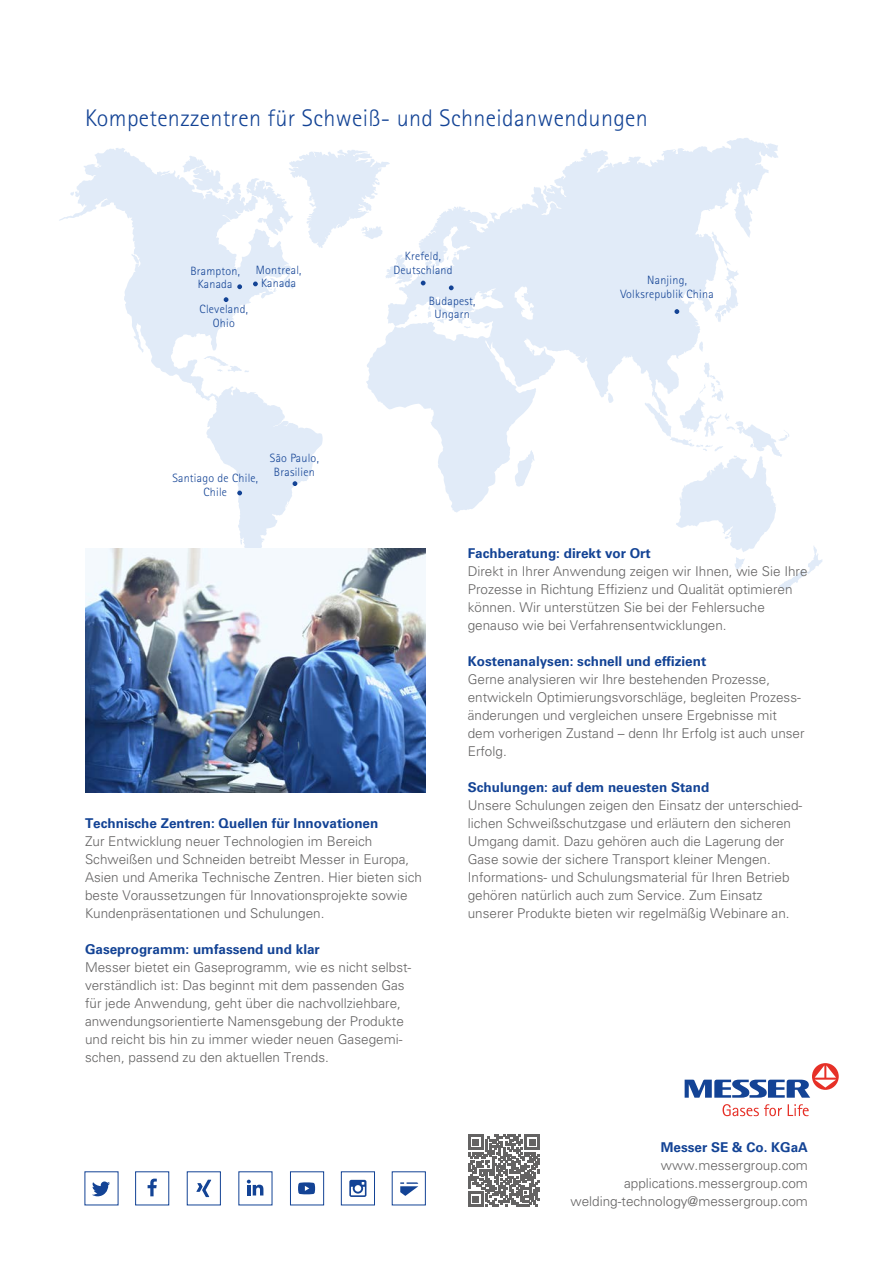
<style>
.page{position:relative;width:893px;height:1263px;background:#fff}
.page>*{position:absolute;margin:0;border:0;box-sizing:border-box;transform-origin:0 0}
.t1{font:300 24px "AT Rotis Sans Serif";letter-spacing:.015em;color:#134395}
.t2{font:300 13.5px/18px "Univers CE";color:#646363}
.t3{font:700 13.5px "Univers CE";color:#134395}
.t4{font:300 12px/13.5px "AT Rotis Sans Serif";letter-spacing:.02em;color:#134395;text-align:center}
</style>
<div class="page">
<svg style="left:366px;top:138px;width:412px;height:375px;fill:#e1ebf8"></svg>
<svg style="left:59px;top:148px;width:264px;height:401px"></svg>
<svg style="left:240px;top:539px;width:6px;height:10px"></svg>
<svg style="left:70px;top:191px;width:4px;height:5px"></svg>
<svg style="left:711px;top:231px;width:28px;height:91px"></svg>
<svg style="left:447px;top:252px;width:9px;height:8px"></svg>
<svg style="left:425px;top:256px;width:13px;height:13px"></svg>
<svg style="left:464px;top:326px;width:7px;height:3px"></svg>
<svg style="left:485px;top:325px;width:5px;height:3px"></svg>
<svg style="left:515px;top:450px;width:20px;height:37px"></svg>
<svg style="left:608px;top:393px;width:5px;height:10px"></svg>
<svg style="left:699px;top:341px;width:4px;height:11px"></svg>
<svg style="left:645px;top:362px;width:177px;height:228px"></svg>
<svg style="left:203px;top:356px;width:46px;height:16px"></svg>
<svg style="left:385px;top:255px;width:27px;height:29px"></svg>
<svg style="left:246px;top:149px;width:144px;height:99px"></svg>
<svg style="left:427px;top:306px;width:4px;height:12px"></svg>
<svg style="left:437px;top:319px;width:7px;height:5px"></svg>
<svg style="left:148px;top:1178px;width:9px;height:18px"></svg>
<svg style="left:421px;top:281px;width:5px;height:4px"></svg>
<svg style="left:449px;top:285px;width:5px;height:5px"></svg>
<svg style="left:237px;top:491px;width:5px;height:4px"></svg>
<svg style="left:293px;top:481px;width:4px;height:5px"></svg>
<svg style="left:400px;top:1182px;width:18px;height:14px"></svg>
<svg style="left:196px;top:1179px;width:15px;height:18px"></svg>
<div style="left:341px;top:1171px;width:34px;height:34px;background:#fff;border:1px solid #134395"></div>
<svg style="left:349px;top:1180px;width:17px;height:17px"></svg>
<svg style="left:247px;top:1180px;width:16px;height:15px"></svg>
<div style="left:290px;top:1171px;width:34px;height:34px;background:#fff;border:1px solid #134395"></div>
<svg style="left:298px;top:1182px;width:17px;height:12px"></svg>
<svg style="left:92px;top:1181px;width:18px;height:15px"></svg>
<svg style="left:237px;top:284px;width:5px;height:5px"></svg>
<svg style="left:674px;top:309px;width:5px;height:5px"></svg>
<svg style="left:224px;top:297px;width:4px;height:5px"></svg>
<svg style="left:253px;top:281px;width:5px;height:5px"></svg>
<svg style="left:723px;top:1104px;width:86px;height:12px"></svg>
<svg style="left:812px;top:1063px;width:27px;height:27px"></svg>
<svg style="left:685px;top:1065px;width:151px;height:33px"></svg>
<svg style="left:468px;top:1134px;width:72px;height:73px"></svg>
<img style="left:85px;top:549px;width:340px;height:244px">
<h1 class="t1" style="left:85px;top:104px;width:564px">Kompetenzzentren für Schweiß- und Schneidanwendungen</h1>
<p class="t4" style="left:190px;top:264px;width:51px">Brampton,<br>Kanada</p>
<p class="t4" style="left:256px;top:263px;width:47px">Montreal,<br>Kanada</p>
<p class="t4" style="left:200px;top:302px;width:50px">Cleveland,<br>Ohio</p>
<p class="t4" style="left:172px;top:471px;width:87px">Santiago de Chile,<br>Chile</p>
<p class="t4" style="left:270px;top:451px;width:51px">São Paulo,<br>Brasilien</p>
<p class="t4" style="left:393px;top:249px;width:61px">Krefeld,<br>Deutschland</p>
<p class="t4" style="left:429px;top:294px;width:48px">Budapest,<br>Ungarn</p>
<p class="t4" style="left:620px;top:273px;width:95px">Nanjing,<br>Volksrepublik China</p>
<p class="t3" style="left:85px;top:815px;width:295px">Technische Zentren: Quellen für Innovationen</p>
<p class="t2" style="left:85px;top:832px;width:338px">Zur Entwicklung neuer Technologien im Bereich Schweißen und Schneiden betreibt Messer in Europa, Asien und Amerika Technische Zentren. Hier bieten sich beste Voraussetzungen für Innovationsprojekte sowie Kundenpräsentationen und Schulungen.</p>
<p class="t3" style="left:85px;top:941px;width:236px">Gaseprogramm: umfassend und klar</p>
<p class="t2" style="left:85px;top:958px;width:328px">Messer bietet ein Gaseprogramm, wie es nicht selbst&shy;verständlich ist: Das beginnt mit dem passenden Gas für jede Anwendung, geht über die nachvollziehbare, anwendungsorientierte Namensgebung der Produkte und reicht bis hin zu immer wieder neuen Gasegemi&shy;schen, passend zu den aktuellen Trends.</p>
<p class="t3" style="left:468px;top:545px;width:185px">Fachberatung: direkt vor Ort</p>
<p class="t2" style="left:468px;top:562px;width:341px">Direkt in Ihrer Anwendung zeigen wir Ihnen, wie Sie Ihre Prozesse in Richtung Effizienz und Qualität optimieren können. Wir unterstützen Sie bei der Fehlersuche genauso wie bei Verfahrensentwicklungen.</p>
<p class="t3" style="left:468px;top:653px;width:240px">Kostenanalysen: schnell und effizient</p>
<p class="t2" style="left:468px;top:670px;width:338px">Gerne analysieren wir Ihre bestehenden Prozesse, entwickeln Optimierungsvorschläge, begleiten Prozess&shy;änderungen und vergleichen unsere Ergebnisse mit dem vorherigen Zustand – denn Ihr Erfolg ist auch unser Erfolg.</p>
<p class="t3" style="left:468px;top:779px;width:243px">Schulungen: auf dem neuesten Stand</p>
<p class="t2" style="left:468px;top:796px;width:336px">Unsere Schulungen zeigen den Einsatz der unterschied&shy;lichen Schweißschutzgase und erläutern den sicheren Umgang damit. Dazu gehören auch die Lagerung der Gase sowie der sichere Transport kleiner Mengen.<br>Informations- und Schulungsmaterial für Ihren Betrieb gehören natürlich auch zum Service. Zum Einsatz unserer Produkte bieten wir regelmäßig Webinare an.</p>
<p class="t3" style="left:661px;top:1139px;width:149px">Messer SE &amp; Co. KGaA</p>
<p class="t2" style="left:570px;top:1156px;width:239px;text-align:right">www.messergroup.com applications.messergroup.com welding-technology@messergroup.com</p>
</div>
